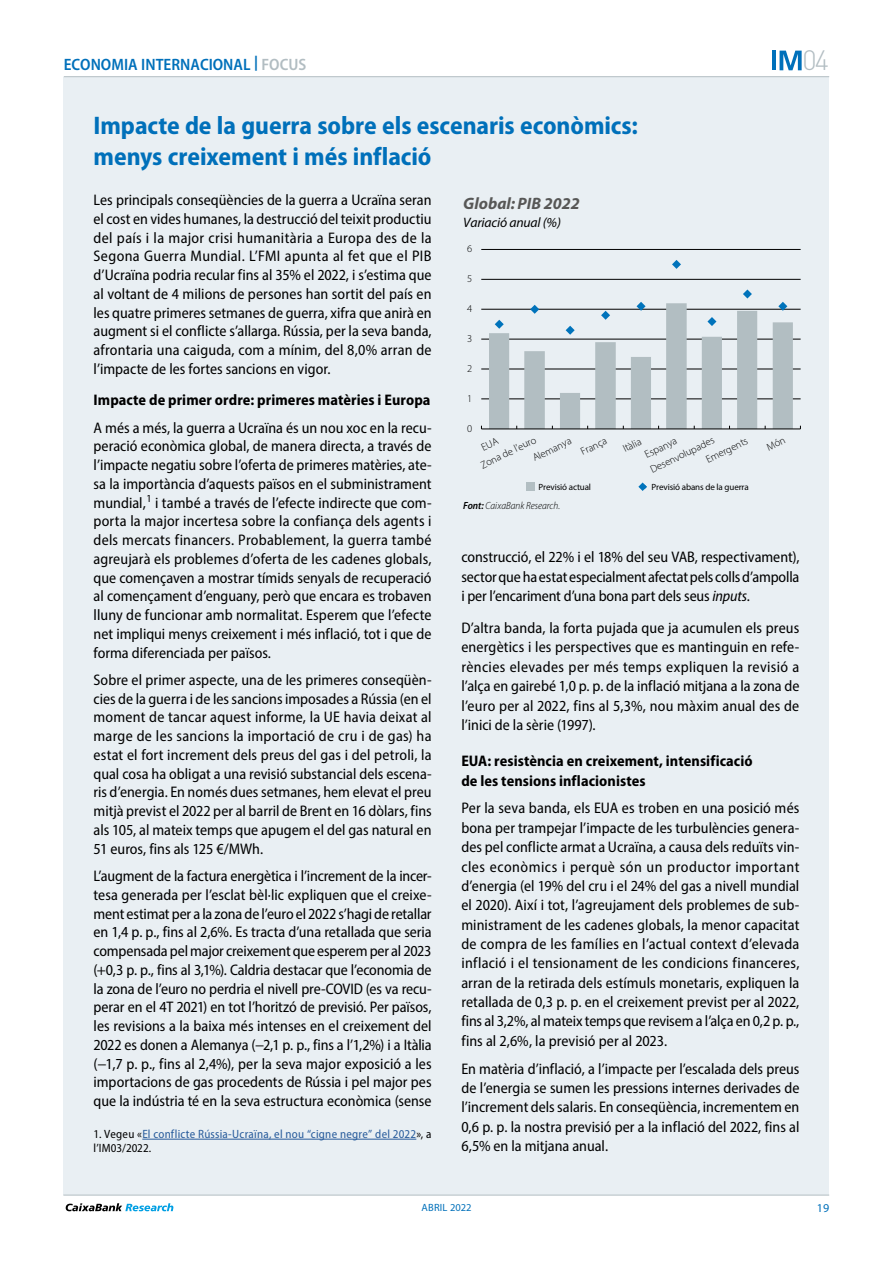
<style>
.page{position:relative;width:893px;height:1263px;background:#fff}
.page>*{position:absolute;margin:0;border:0;box-sizing:border-box;transform-origin:0 0}
.t1{font:300 27.6px "DIN Pro";color:#b2bdc2}
.t2{font:700 semi-condensed 25.5px/30.6px "Myriad Pro";color:#0070ba}
.t3{font:600 semi-condensed 16.5px "Myriad Pro";color:#0070ba}
.t4{font:italic 700 16.5px "Myriad Pro";color:#575756}
.t5{font:semi-condensed 15.3px/18.8px "Myriad Pro";color:#000;text-align:justify}
.t6{font:700 semi-condensed 15.3px/19.4px "Myriad Pro";letter-spacing:.005em;color:#000}
.t7{font:italic 13.65px "Myriad Pro";letter-spacing:-.01em;color:#000}
.t8{font:semi-condensed 12px/14.2px "Myriad Pro";letter-spacing:.02em;color:#275b9b}
.t9{font:12px "Myriad Pro";color:#0070ba}
.t10{font:300 10.5px/15.3px "Myriad Pro";color:#000}
.t11{font:italic 300 semi-condensed 10.5px "Myriad Pro";color:#000}
.t12{font:10.5px "Myriad Pro";letter-spacing:.02em;color:#0070ba}
.t13{font:9px "Myriad Pro";letter-spacing:-.01em;color:#000}
.s1{color:#b2bdc2}
.s2{color:#000}
.s3{font-weight:600}
.s4{font-style:italic}
</style>
<div class="page">
<div style="left:64px;top:77px;width:765px;height:1118px;background:#e9eff3"></div>
<hr style="left:64px;top:76px;width:765px;height:1px;background:#b2bdc2">
<hr style="left:63px;top:1195px;width:766px;height:1px;background:#b2bdc2">
<svg style="left:66px;top:1203px;width:107px;height:8px"></svg>
<svg style="left:779px;top:51px;width:23px;height:19px"></svg>
<hr style="left:772px;top:51px;width:4px;height:19px;background:#0070ba">
<hr style="left:142px;top:1139px;width:274px;height:1px;background:#275b9b">
<hr style="left:481px;top:399px;width:320px;height:1px;background:#000">
<hr style="left:481px;top:369px;width:320px;height:1px;background:#000">
<hr style="left:481px;top:339px;width:320px;height:1px;background:#000">
<hr style="left:481px;top:309px;width:320px;height:1px;background:#000">
<hr style="left:481px;top:279px;width:320px;height:1px;background:#000">
<hr style="left:481px;top:249px;width:320px;height:1px;background:#000">
<hr style="left:481px;top:429px;width:319px;height:1px;background:#000">
<svg style="left:672px;top:260px;width:9px;height:9px"></svg>
<svg style="left:489px;top:289px;width:304px;height:140px"></svg>
<div style="left:526px;top:482px;width:9px;height:9px;background:#b2bec2"></div>
<svg style="left:638px;top:482px;width:9px;height:9px"></svg>
<p class="t3" style="left:64px;top:54px;width:244px">ECONOMIA INTERNACIONAL <sup>|</sup> <span class="s1">FOCUS</span></p>
<h1 class="t1" style="left:802px;top:39px;width:28px">04</h1>
<h2 class="t2" style="left:94px;top:110px;width:546px">Impacte de la guerra sobre els escenaris econòmics: menys creixement i més inflació</h2>
<p class="t5" style="left:94px;top:190px;width:340px">Les principals conseqüències de la guerra a Ucraïna seran el cost en vides humanes, la destrucció del teixit productiu del país i la major crisi humanitària a Europa des de la Segona Guerra Mundial. L’FMI apunta al fet que el PIB d’Ucraïna podria recular fins al 35% el 2022, i s’estima que al voltant de 4 milions de persones han sortit del país en les quatre primeres setmanes de guerra, xifra que anirà en augment si el conflicte s’allarga. Rússia, per la seva banda, afrontaria una caiguda, com a mínim, del 8,0% arran de l’impacte de les fortes sancions en vigor.</p>
<p class="t6" style="left:94px;top:391px;width:339px">Impacte de primer ordre: primeres matèries i Europa</p>
<p class="t5" style="left:94px;top:418px;width:340px">A més a més, la guerra a Ucraïna és un nou xoc en la recu&shy;peració econòmica global, de manera directa, a través de l’impacte negatiu sobre l’oferta de primeres matèries, ate&shy;sa la importància d’aquests països en el subministrament mundial,<sup>1</sup> i també a través de l’efecte indirecte que com&shy;porta la major incertesa sobre la confiança dels agents i dels mercats financers. Probablement, la guerra també agreujarà els problemes d’oferta de les cadenes globals, que començaven a mostrar tímids senyals de recuperació al començament d’enguany, però que encara es trobaven lluny de funcionar amb normalitat. Esperem que l’efecte net impliqui menys creixement i més inflació, tot i que de forma diferenciada per països.</p>
<p class="t5" style="left:94px;top:670px;width:340px">Sobre el primer aspecte, una de les primeres conseqüèn&shy;cies de la guerra i de les sancions imposades a Rússia (en el moment de tancar aquest informe, la UE havia deixat al marge de les sancions la importació de cru i de gas) ha estat el fort increment dels preus del gas i del petroli, la qual cosa ha obligat a una revisió substancial dels escena&shy;ris d’energia. En només dues setmanes, hem elevat el preu mitjà previst el 2022 per al barril de Brent en 16 dòlars, fins als 105, al mateix temps que apugem el del gas natural en 51 euros, fins als 125 €/MWh.</p>
<p class="t5" style="left:94px;top:866px;width:340px">L’augment de la factura energètica i l’increment de la incer&shy;tesa generada per l’esclat bèl·lic expliquen que el creixe&shy;ment estimat per a la zona de l’euro el 2022 s’hagi de retallar en 1,4 p. p., fins al 2,6%. Es tracta d’una retallada que seria compensada pel major creixement que esperem per al 2023 (+0,3 p. p., fins al 3,1%). Caldria destacar que l’economia de la zona de l’euro no perdria el nivell pre-COVID (es va recu&shy;perar en el 4T 2021) en tot l’horitzó de previsió. Per països, les revisions a la baixa més intenses en el creixement del 2022 es donen a Alemanya (−2,1 p. p., fins a l’1,2%) i a Itàlia (−1,7 p. p., fins al 2,4%), per la seva major exposició a les importacions de gas procedents de Rússia i pel major pes que la indústria té en la seva estructura econòmica (sense</p>
<p class="t8" style="left:94px;top:1127px;width:340px"><span class="s2">1. Vegeu «</span>El conflicte Rússia-Ucraïna, el nou “cigne negre” del 2022<span class="s2">», a l’IM03/2022.</span></p>
<p class="t4" style="left:463px;top:193px;width:118px">Global: PIB 2022</p>
<p class="t7" style="left:463px;top:214px;width:99px">Variació anual (%)</p>
<p class="t10" style="left:467px;top:241px;width:7px">6</p>
<p class="t10" style="left:467px;top:271px;width:7px">5</p>
<p class="t10" style="left:467px;top:301px;width:7px">4</p>
<p class="t10" style="left:467px;top:331px;width:7px">3</p>
<p class="t10" style="left:467px;top:361px;width:7px">2</p>
<p class="t10" style="left:467px;top:391px;width:7px">1</p>
<p class="t10" style="left:467px;top:421px;width:7px">0</p>
<p class="t10" style="left:471px;top:445px;width:62px;text-indent:8px;rotate:-26deg">EUA<br>Zona de l’euro</p>
<p class="t10" style="left:648px;top:463px;width:71px;rotate:-26deg">Desenvolupades</p>
<p class="t10" style="left:530px;top:451px;width:43px;rotate:-26deg">Alemanya</p>
<p class="t10" style="left:578px;top:445px;width:29px;rotate:-26deg">França</p>
<p class="t10" style="left:620px;top:442px;width:21px;rotate:-26deg">Itàlia</p>
<p class="t10" style="left:642px;top:448px;width:36px;rotate:-26deg">Espanya</p>
<p class="t10" style="left:703px;top:453px;width:47px;rotate:-26deg">Emergents</p>
<p class="t13" style="left:539px;top:481px;width:54px">Previsió actual</p>
<p class="t13" style="left:652px;top:481px;width:99px">Previsió abans de la guerra</p>
<p class="t11" style="left:463px;top:500px;width:99px"><span class="s3">Font:</span> CaixaBank Research.</p>
<p class="t5" style="left:461px;top:547px;width:340px;line-height:19.4px">construcció, el 22% i el 18% del seu VAB, respectivament), sector que ha estat especialment afectat pels colls d’ampolla i per l’encariment d’una bona part dels seus <span class="s4">inputs</span>.</p>
<p class="t5" style="left:461px;top:618px;width:340px;line-height:19.4px;text-align:left">D’altra banda, la forta pujada que ja acumulen els preus energètics i les perspectives que es mantinguin en refe-- rències elevades per més temps expliquen la revisió a l’alça en gairebé 1,0 p. p. de la inflació mitjana a la zona de l’euro per al 2022, fins al 5,3%, nou màxim anual des de l’inici de la sèrie (1997).</p>
<p class="t6" style="left:461px;top:752px;width:293px">EUA: resistència en creixement, intensificació de les tensions inflacionistes</p>
<p class="t5" style="left:461px;top:798px;width:340px;line-height:19.4px">Per la seva banda, els EUA es troben en una posició més bona per trampejar l’impacte de les turbulències genera&shy;des pel conflicte armat a Ucraïna, a causa dels reduïts vin&shy;cles econòmics i perquè són un productor important d’energia (el 19% del cru i el 24% del gas a nivell mundial el 2020). Així i tot, l’agreujament dels problemes de sub&shy;ministrament de les cadenes globals, la menor capacitat de compra de les famílies en l’actual context d’elevada inflació i el tensionament de les condicions financeres, arran de la retirada dels estímuls monetaris, expliquen la retallada de 0,3 p. p. en el creixement previst per al 2022, fins al 3,2%, al mateix temps que revisem a l’alça en 0,2 p. p., fins al 2,6%, la previsió per al 2023.</p>
<p class="t5" style="left:461px;top:1058px;width:340px;line-height:19.4px">En matèria d’inflació, a l’impacte per l’escalada dels preus de l’energia se sumen les pressions internes derivades de l’increment dels salaris. En conseqüència, incrementem en 0,6 p. p. la nostra previsió per a la inflació del 2022, fins al 6,5% en la mitjana anual.</p>
<p class="t12" style="left:421px;top:1201px;width:52px">ABRIL 2022</p>
<p class="t9" style="left:817px;top:1201px;width:14px">19</p>
</div>
